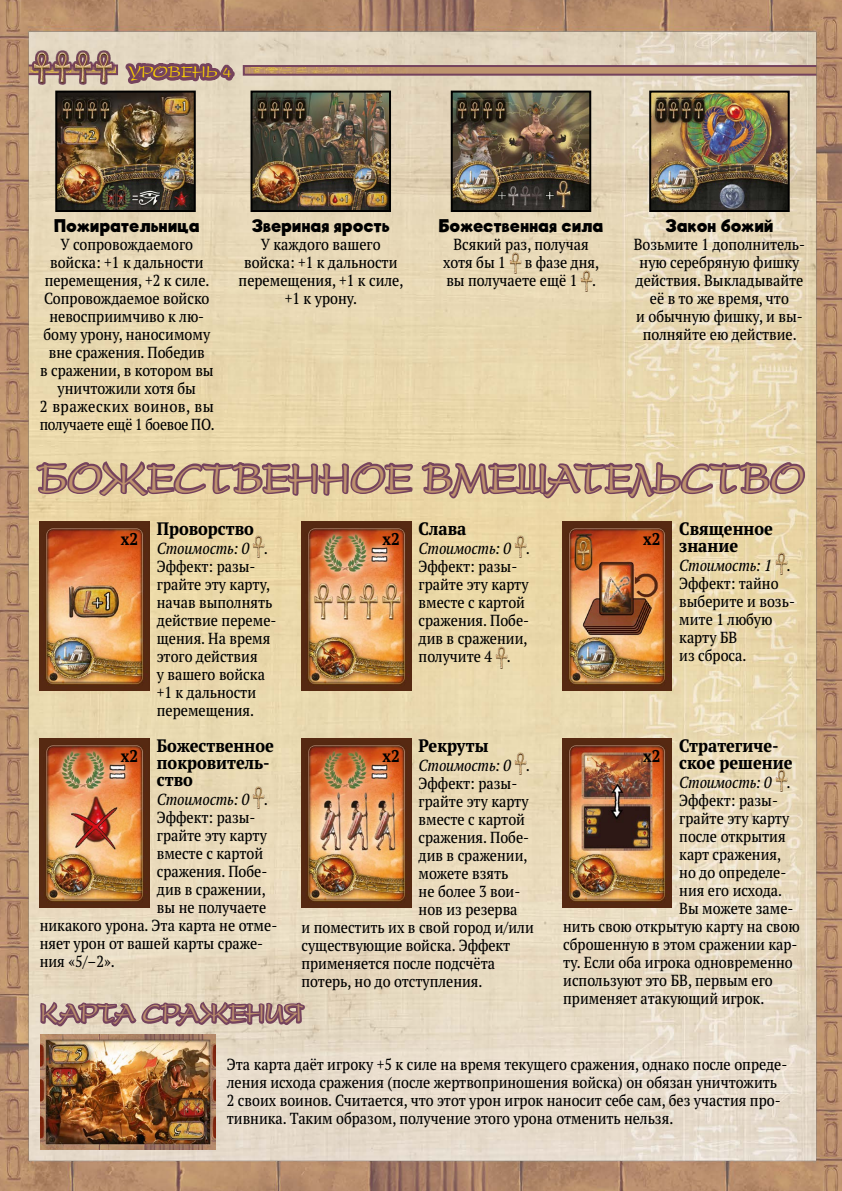
<style>
.page{position:relative;width:842px;height:1191px;background:#fff}
.page>*{position:absolute;margin:0;border:0;box-sizing:border-box;transform-origin:0 0}
.t1{font:43px "President Cyr";letter-spacing:.02em;color:#bf936f;scale:.89 1}
.t2{font:26.4px "President Cyr";letter-spacing:.02em;color:#bf936f;scale:.91 1}
.t3{font:700 condensed 18px/17px "PT Serif Pro";color:#000}
.t4{font:700 condensed 17px "PT Serif Pro";color:#000}
.t5{font:17px "President Cyr";color:#ffd500}
.t6{font:700 16.8px "Riffic";letter-spacing:-.005em;color:#000}
.t7{font:condensed 16px/18px "PT Serif Pro";color:#000}
.t8{font:italic condensed 16px "PT Serif Pro";color:#000}
</style>
<div class="page">
<img style="left:0;top:549px;width:842px;height:642px">
<img style="left:40px;top:549px;width:109px;height:142px">
<img style="left:301px;top:549px;width:110px;height:142px">
<img style="left:562px;top:549px;width:110px;height:142px">
<img style="left:40px;top:738px;width:109px;height:170px">
<img style="left:562px;top:738px;width:110px;height:170px">
<img style="left:301px;top:738px;width:110px;height:170px">
<img style="left:775px;top:770px;width:12px;height:21px">
<svg style="left:38px;top:972px;width:270px;height:105px"></svg>
<img style="left:41px;top:1034px;width:174px;height:115px">
<img style="left:0;top:0;width:842px;height:549px">
<img style="left:253px;top:536px;width:12px;height:21px">
<img style="left:253px;top:787px;width:12px;height:21px">
<img style="left:515px;top:753px;width:11px;height:21px">
<img style="left:515px;top:536px;width:11px;height:21px">
<img style="left:496px;top:647px;width:11px;height:21px">
<img style="left:775px;top:553px;width:12px;height:21px">
<p class="t5" style="left:129px;top:62px;width:104px">УРОВЕНЬ 4</p>
<p class="t6" style="left:54px;top:215px;width:147px">Пожирательница</p>
<p class="t7" style="left:40px;top:235px;width:176px;text-align:center">У сопровождаемого войска: +1 к дальности перемещения, +2 к силе.<br>Сопровождаемое войско невосприимчиво к лю&shy;бому урону, наносимому вне сражения. Победив<br>в сражении, в котором вы уничтожили хотя бы<br>2 вражеских воинов, вы получаете ещё 1 боевое ПО.</p>
<p class="t6" style="left:252px;top:215px;width:140px">Звериная ярость</p>
<p class="t7" style="left:239px;top:235px;width:166px;text-align:center">У каждого вашего войска: +1 к дальности перемещения, +1 к силе, +1 к урону.</p>
<p class="t6" style="left:439px;top:215px;width:166px">Божественная сила</p>
<p class="t7" style="left:443px;top:235px;width:157px;text-align:center">Всякий раз, получая хотя бы 1 в фазе дня, вы получаете ещё 1 .</p>
<p class="t6" style="left:665px;top:215px;width:109px">Закон божий</p>
<p class="t7" style="left:634px;top:235px;width:173px;text-align:center">Возьмите 1 дополнитель&shy;ную серебряную фишку действия. Выкладывайте её в то же время, что<br>и обычную фишку, и вы&shy;полняйте ею действие.</p>
<h1 class="t1" style="left:38px;top:454px;width:863px">БОЖЕСТВЕННОЕ ВМЕШАТЕЛЬСТВО</h1>
<p class="t3" style="left:157px;top:520px;width:99px">Проворство</p>
<p class="t8" style="left:157px;top:538px;width:113px">Стоимость: 0 .</p>
<p class="t7" style="left:157px;top:557px;width:121px">Эффект: разы&shy;грайте эту карту, начав выполнять действие переме&shy;щения. На время этого действия<br>у вашего войска +1 к дальности перемещения.</p>
<p class="t3" style="left:157px;top:737px;width:119px">Божественное покровитель&shy;ство</p>
<p class="t8" style="left:157px;top:789px;width:113px">Стоимость: 0 .</p>
<p class="t7" style="left:157px;top:808px;width:100px">Эффект: разы-</p>
<p class="t7" style="left:157px;top:826px;width:112px">грайте эту карту</p>
<p class="t7" style="left:157px;top:844px;width:108px">вместе с картой</p>
<p class="t7" style="left:157px;top:862px;width:112px">сражения. Побе-</p>
<p class="t7" style="left:157px;top:880px;width:110px">див в сражении,</p>
<p class="t7" style="left:157px;top:898px;width:111px">вы не получаете</p>
<p class="t7" style="left:40px;top:916px;width:237px">никакого урона. Эта карта не отме-</p>
<p class="t7" style="left:40px;top:934px;width:225px">няет урон от вашей карты сраже-</p>
<p class="t7" style="left:40px;top:952px;width:77px">ния «5/–2».</p>
<p class="t3" style="left:419px;top:520px;width:49px">Слава</p>
<p class="t8" style="left:419px;top:538px;width:113px">Стоимость: 0 .</p>
<p class="t7" style="left:419px;top:557px;width:112px">Эффект: разы&shy;грайте эту карту вместе с картой сражения. Побе&shy;див в сражении, получите 4 .</p>
<p class="t3" style="left:679px;top:520px;width:95px">Священное знание</p>
<p class="t8" style="left:679px;top:555px;width:113px">Стоимость: 1 .</p>
<p class="t7" style="left:679px;top:574px;width:117px">Эффект: тайно выберите и возь&shy;мите 1 любую карту БВ<br>из сброса.</p>
<p class="t4" style="left:121px;top:528px;width:19px">х2</p>
<p class="t4" style="left:382px;top:528px;width:19px">х2</p>
<p class="t4" style="left:643px;top:528px;width:19px">х2</p>
<p class="t3" style="left:679px;top:737px;width:115px">Стратегиче&shy;ское решение</p>
<p class="t8" style="left:679px;top:772px;width:113px">Стоимость: 0 .</p>
<p class="t7" style="left:679px;top:791px;width:100px">Эффект: разы-</p>
<p class="t7" style="left:679px;top:809px;width:112px">грайте эту карту</p>
<p class="t7" style="left:679px;top:827px;width:108px">после открытия</p>
<p class="t7" style="left:679px;top:845px;width:103px">карт сражения,</p>
<p class="t7" style="left:679px;top:863px;width:109px">но до определе-</p>
<p class="t7" style="left:679px;top:881px;width:104px">ния его исхода.</p>
<p class="t7" style="left:679px;top:899px;width:116px">Вы можете заме-</p>
<p class="t7" style="left:563px;top:917px;width:238px">нить свою открытую карту на свою</p>
<p class="t7" style="left:563px;top:935px;width:234px">сброшенную в этом сражении кар-</p>
<p class="t7" style="left:563px;top:953px;width:231px">ту. Если оба игрока одновременно</p>
<p class="t7" style="left:563px;top:971px;width:211px">используют это БВ, первым его</p>
<p class="t7" style="left:563px;top:989px;width:203px">применяет атакующий игрок.</p>
<p class="t3" style="left:419px;top:737px;width:71px">Рекруты</p>
<p class="t8" style="left:419px;top:755px;width:113px">Стоимость: 0 .</p>
<p class="t7" style="left:419px;top:774px;width:100px">Эффект: разы-</p>
<p class="t7" style="left:419px;top:792px;width:112px">грайте эту карту</p>
<p class="t7" style="left:419px;top:810px;width:108px">вместе с картой</p>
<p class="t7" style="left:419px;top:828px;width:112px">сражения. Побе-</p>
<p class="t7" style="left:419px;top:846px;width:110px">див в сражении,</p>
<p class="t7" style="left:419px;top:864px;width:91px">можете взять</p>
<p class="t7" style="left:419px;top:882px;width:103px">не более 3 вои-</p>
<p class="t7" style="left:419px;top:900px;width:100px">нов из резерва</p>
<p class="t7" style="left:301px;top:918px;width:234px">и поместить их в свой город и/или</p>
<p class="t7" style="left:301px;top:936px;width:210px">существующие войска. Эффект</p>
<p class="t7" style="left:301px;top:954px;width:195px">применяется после подсчёта</p>
<p class="t7" style="left:301px;top:972px;width:183px">потерь, но до отступления.</p>
<p class="t4" style="left:121px;top:744px;width:19px">х2</p>
<p class="t4" style="left:382px;top:744px;width:19px">х2</p>
<p class="t4" style="left:643px;top:744px;width:19px">х2</p>
<h2 class="t2" style="left:40px;top:998px;width:291px">КАРТА СРАЖЕНИЯ</h2>
<p class="t7" style="left:227px;top:1055px;width:562px">Эта карта даёт игроку +5 к силе на время текущего сражения, однако после опреде&shy;ления исхода сражения (после жертвоприношения войска) он обязан уничтожить 2 своих воинов. Считается, что этот урон игрок наносит себе сам, без участия про&shy;тивника. Таким образом, получение этого урона отменить нельзя.</p>
</div>
